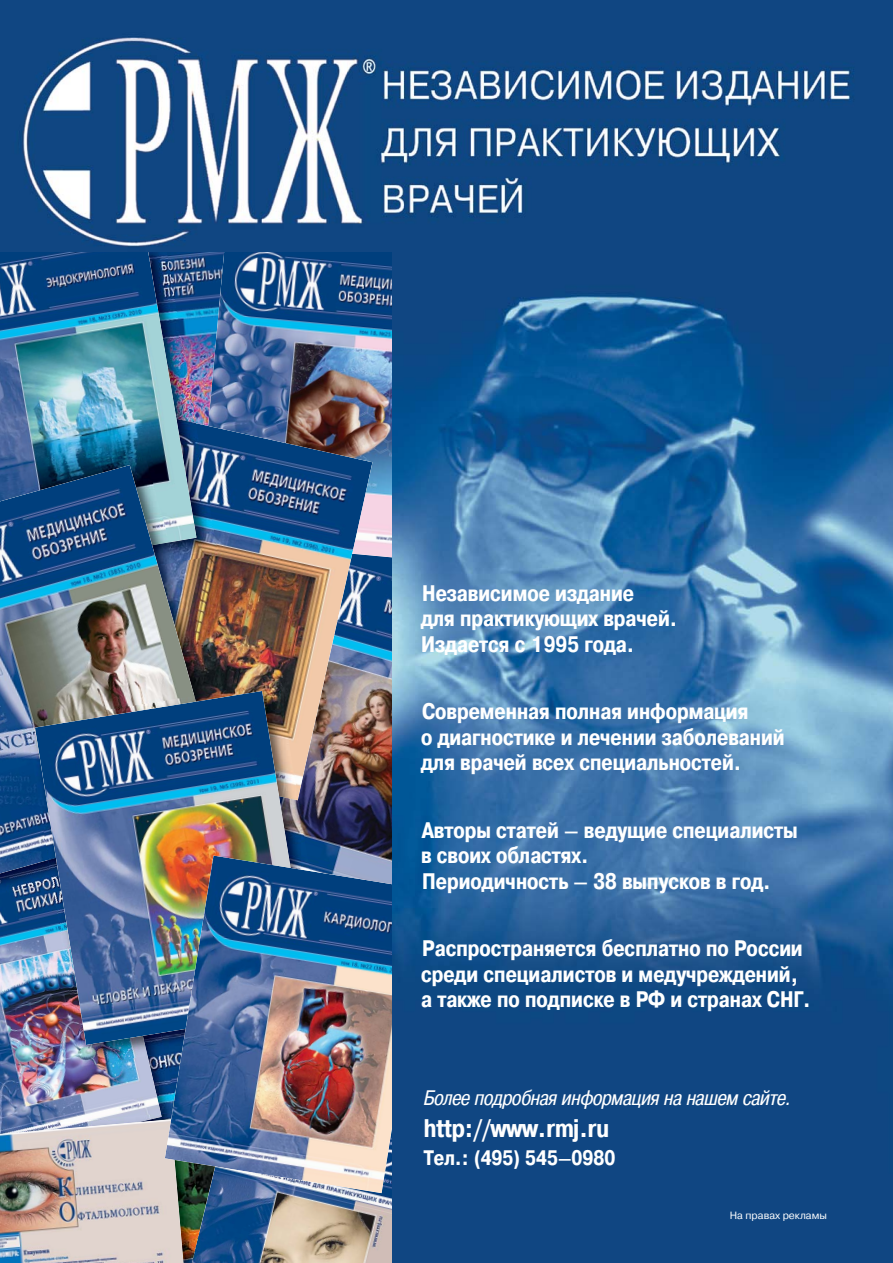
<style>
.page{position:relative;width:893px;height:1263px;background:#fff}
.page>*{position:absolute;margin:0;border:0;box-sizing:border-box;transform-origin:0 0}
.t1{font:700 25.5px "Pragmatica Cond C";color:#fff}
.t2{font:700 22.5px/25.5px "Pragmatica Cond C";color:#fff}
.t3{font:italic 21px "Pragmatica Cond C";color:#fff}
.t4{font:700 21px "Pragmatica Cond C";color:#fff}
.t5{font:10.5px "Pragmatica C";color:#fff}
</style>
<div class="page">
<img style="left:314px;top:559px;width:78px;height:296px">
<img style="left:0;top:896px;width:162px;height:187px">
<img style="left:0;top:1083px;width:392px;height:180px">
<img style="left:0;top:1119px;width:184px;height:144px">
<img style="left:198px;top:252px;width:194px;height:307px">
<img style="left:218px;top:409px;width:154px;height:391px">
<img style="left:197px;top:409px;width:21px;height:56px">
<img style="left:0;top:252px;width:197px;height:213px">
<img style="left:0;top:879px;width:35px;height:17px">
<img style="left:0;top:455px;width:170px;height:10px">
<img style="left:0;top:465px;width:226px;height:414px">
<img style="left:148px;top:1045px;width:17px;height:11px">
<img style="left:52px;top:1045px;width:96px;height:21px">
<img style="left:212px;top:682px;width:86px;height:9px">
<img style="left:26px;top:696px;width:9px;height:164px">
<img style="left:35px;top:691px;width:278px;height:354px">
<img style="left:165px;top:855px;width:227px;height:338px">
<img style="left:0;top:0;width:893px;height:252px">
<img style="left:392px;top:252px;width:501px;height:1011px">
<p class="t2" style="left:421px;top:580px;width:258px">Независимое издание<br>для практикующих врачей.<br>Издается с 1995 года.</p>
<p class="t2" style="left:421px;top:699px;width:365px">Современная полная информация<br>о диагностике и лечении заболеваний для врачей всех специальностей.</p>
<p class="t2" style="left:421px;top:817px;width:378px">Авторы статей – ведущие специалисты в своих областях.<br>Периодичность – 38 выпусков в год.</p>
<p class="t2" style="left:421px;top:936px;width:391px">Распространяется бесплатно по России среди специалистов и медучреждений, а также по подписке в РФ и странах СНГ.</p>
<p class="t3" style="left:423px;top:1086px;width:374px">Болееподробнаяинформациянанашем сайте.</p>
<p class="t1" style="left:424px;top:1114px;width:187px">http://www.rmj.ru</p>
<p class="t4" style="left:424px;top:1146px;width:193px">Тел.: (495) 545–0980</p>
<p class="t5" style="left:730px;top:1210px;width:99px">На правах рекламы</p>
</div>
